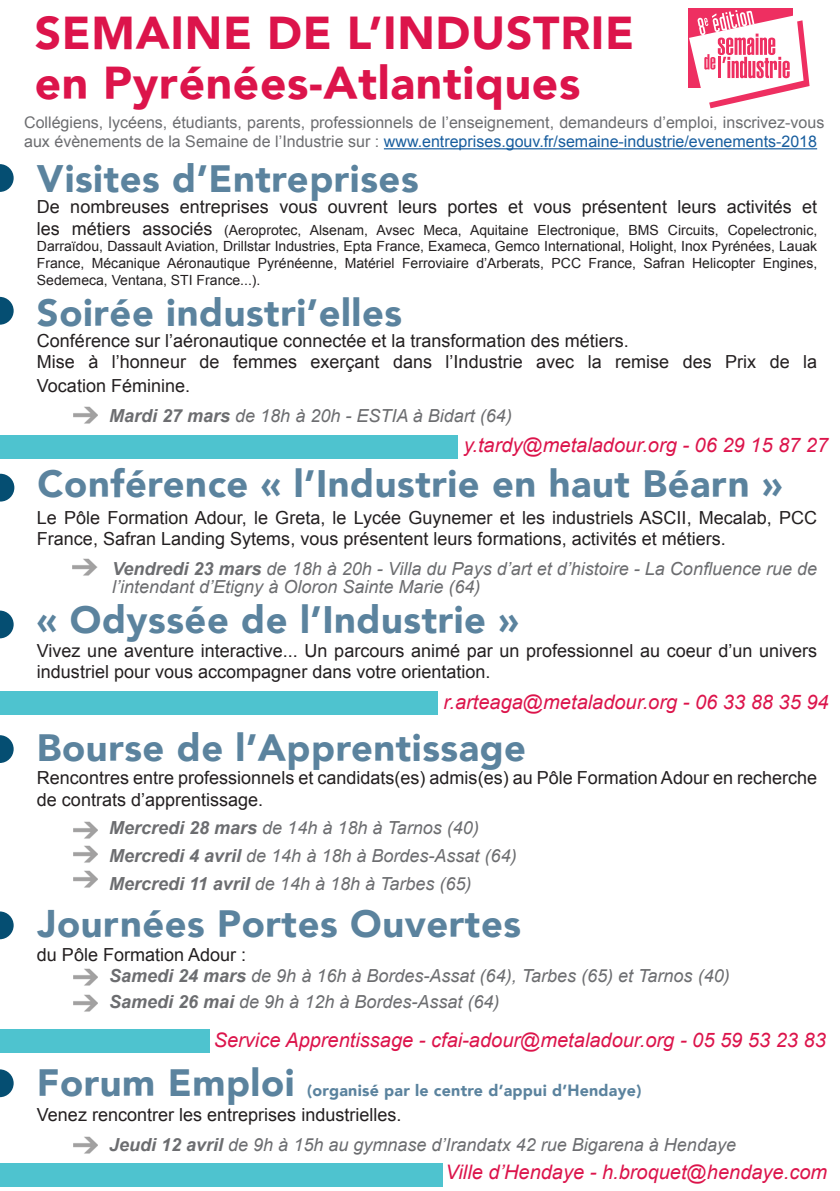
<style>
.page{position:relative;width:840px;height:1191px;background:#fff}
.page>*{position:absolute;margin:0;border:0;box-sizing:border-box;transform-origin:0 0}
.t1{font:900 46px "Avenir";letter-spacing:.015em;color:#dc144b}
.t2{font:900 38px "Avenir";letter-spacing:.015em;color:#5b839e}
.t3{font:italic 20px "Arial";color:#dc144b}
.t4{font:18px/21.6px "Arial";color:#231f20}
.t5{font:italic 18px "Arial";color:#6c6d70}
.t6{font:16px/19.2px "Arial";color:#6c6d70}
.t7{font:900 16px "Avenir";letter-spacing:.015em;color:#5b839e}
.t8{font:14px/16.8px "Arial";color:#231f20;text-align:justify}
.s1{color:#175d9e}
.s2{font-size:18px}
.s3{font-weight:700}
</style>
<div class="page">
<hr style="left:383px;top:148px;width:433px;height:1px;background:#175d9e">
<img style="left:73px;top:968px;width:25px;height:44px">
<div style="left:687px;top:8px;width:105px;height:79px;background:#ee2f61"></div>
<svg style="left:688px;top:10px;width:121px;height:98px"></svg>
<img style="left:73px;top:821px;width:25px;height:18px">
<img style="left:73px;top:845px;width:25px;height:43px">
<img style="left:73px;top:406px;width:25px;height:18px">
<img style="left:73px;top:1136px;width:25px;height:18px">
<div style="left:0;top:1029px;width:209px;height:24px;background:#4ec3cf"></div>
<div style="left:0;top:1163px;width:442px;height:23px;background:#4ec3cf"></div>
<div style="left:0;top:691px;width:437px;height:24px;background:#4ec3cf"></div>
<svg style="left:0;top:164px;width:14px;height:28px"></svg>
<svg style="left:0;top:297px;width:14px;height:28px"></svg>
<svg style="left:0;top:610px;width:14px;height:28px"></svg>
<svg style="left:0;top:735px;width:14px;height:28px"></svg>
<svg style="left:0;top:911px;width:14px;height:28px"></svg>
<svg style="left:0;top:1069px;width:14px;height:28px"></svg>
<img style="left:72px;top:558px;width:25px;height:18px">
<svg style="left:0;top:474px;width:14px;height:27px"></svg>
<div style="left:0;top:435px;width:457px;height:23px;background:#4ec3cf"></div>
<p class="t1" style="left:35px;top:5px;width:600px">SEMAINE DE L’INDUSTRIE</p>
<p class="t1" style="left:35px;top:55px;width:547px">en Pyrénées-Atlantiques</p>
<p class="t6" style="left:24px;top:113px;width:801px">Collégiens, lycéens, étudiants, parents, professionnels de l’enseignement, demandeurs d’emploi, inscrivez-vous aux évènements de la Semaine de l’Industrie sur : <span class="s1">www.entreprises.gouv.fr/semaine-industrie/evenements-2018</span></p>
<p class="t2" style="left:37px;top:156px;width:383px">Visites d’Entreprises</p>
<p class="t4" style="left:37px;top:196px;width:781px">De nombreuses entreprises vous ouvrent leurs portes et vous présentent leurs activités et</p>
<p class="t8" style="left:37px;top:221px;width:781px"><span class="s2">les métiers associés</span> (Aeroprotec, Alsenam, Avsec Meca, Aquitaine Electronique, BMS Circuits, Copelectronic, Darraïdou, Dassault Aviation, Drillstar Industries, Epta France, Exameca, Gemco International, Holight, Inox Pyrénées, Lauak France, Mécanique Aéronautique Pyrénéenne, Matériel Ferroviaire d’Arberats, PCC France, Safran Helicopter Engines, Sedemeca, Ventana, STI France...).</p>
<p class="t2" style="left:37px;top:290px;width:366px">Soirée industri’elles</p>
<p class="t4" style="left:37px;top:330px;width:593px">Conférence sur l’aéronautique connectée et la transformation des métiers.</p>
<p class="t4" style="left:37px;top:350px;width:781px;line-height:24px">Mise à l’honneur de femmes exerçant dans l’Industrie avec la remise des Prix de la<br>Vocation Féminine.</p>
<p class="t5" style="left:109px;top:404px;width:404px"><span class="s3">Mardi 27 mars</span> de 18h à 20h - ESTIA à Bidart (64)</p>
<p class="t3" style="left:463px;top:432px;width:365px">y.tardy@metaladour.org - 06 29 15 87 27</p>
<p class="t2" style="left:38px;top:461px;width:746px">Conférence « l’Industrie en haut Béarn »</p>
<p class="t4" style="left:37px;top:506px;width:781px">Le Pôle Formation Adour, le Greta, le Lycée Guynemer et les industriels ASCII, Mecalab, PCC<br>France, Safran Landing Sytems, vous présentent leurs formations, activités et métiers.</p>
<p class="t5" style="left:112px;top:557px;width:706px"><span class="s3">Vendredi 23 mars</span> de 18h à 20h - Villa du Pays d’art et d’histoire - La Confluence rue de</p>
<p class="t5" style="left:112px;top:575px;width:370px">l’intendant d’Etigny à Oloron Sainte Marie (64)</p>
<p class="t2" style="left:37px;top:596px;width:483px">« Odyssée de l’Industrie »</p>
<p class="t4" style="left:37px;top:639px;width:781px">Vivez une aventure interactive... Un parcours animé par un professionnel au coeur d’un univers industriel pour vous accompagner dans votre orientation.</p>
<p class="t3" style="left:443px;top:688px;width:386px">r.arteaga@metaladour.org - 06 33 88 35 94</p>
<p class="t2" style="left:37px;top:724px;width:490px">Bourse de l’Apprentissage</p>
<p class="t4" style="left:37px;top:767px;width:781px">Rencontres entre professionnels et candidats(es) admis(es) au Pôle Formation Adour en recherche de contrats d’apprentissage.</p>
<p class="t5" style="left:109px;top:816px;width:371px"><span class="s3">Mercredi 28 mars</span> de 14h à 18h à Tarnos (40)</p>
<p class="t5" style="left:109px;top:844px;width:409px"><span class="s3">Mercredi 4 avril</span> de 14h à 18h à Bordes-Assat (64)</p>
<p class="t5" style="left:109px;top:872px;width:364px"><span class="s3">Mercredi 11 avril</span> de 14h à 18h à Tarbes (65)</p>
<p class="t2" style="left:38px;top:901px;width:484px">Journées Portes Ouvertes</p>
<p class="t4" style="left:37px;top:944px;width:211px">du Pôle Formation Adour :</p>
<p class="t5" style="left:109px;top:964px;width:622px"><span class="s3">Samedi 24 mars</span> de 9h à 16h à Bordes-Assat (64), Tarbes (65) et Tarnos (40)</p>
<p class="t5" style="left:109px;top:990px;width:392px"><span class="s3">Samedi 26 mai</span> de 9h à 12h à Bordes-Assat (64)</p>
<p class="t3" style="left:214px;top:1026px;width:613px">Service Apprentissage - cfai-adour@metaladour.org - 05 59 53 23 83</p>
<p class="t2" style="left:37px;top:1060px;width:259px">Forum Emploi</p>
<p class="t7" style="left:307px;top:1081px;width:335px">(organisé par le centre d’appui d’Hendaye)</p>
<p class="t4" style="left:37px;top:1104px;width:366px">Venez rencontrer les entreprises industrielles.</p>
<p class="t5" style="left:109px;top:1133px;width:628px"><span class="s3">Jeudi 12 avril</span> de 9h à 15h au gymnase d’Irandatx 42 rue Bigarena à Hendaye</p>
<p class="t3" style="left:445px;top:1158px;width:383px">Ville d’Hendaye - h.broquet@hendaye.com</p>
</div>
